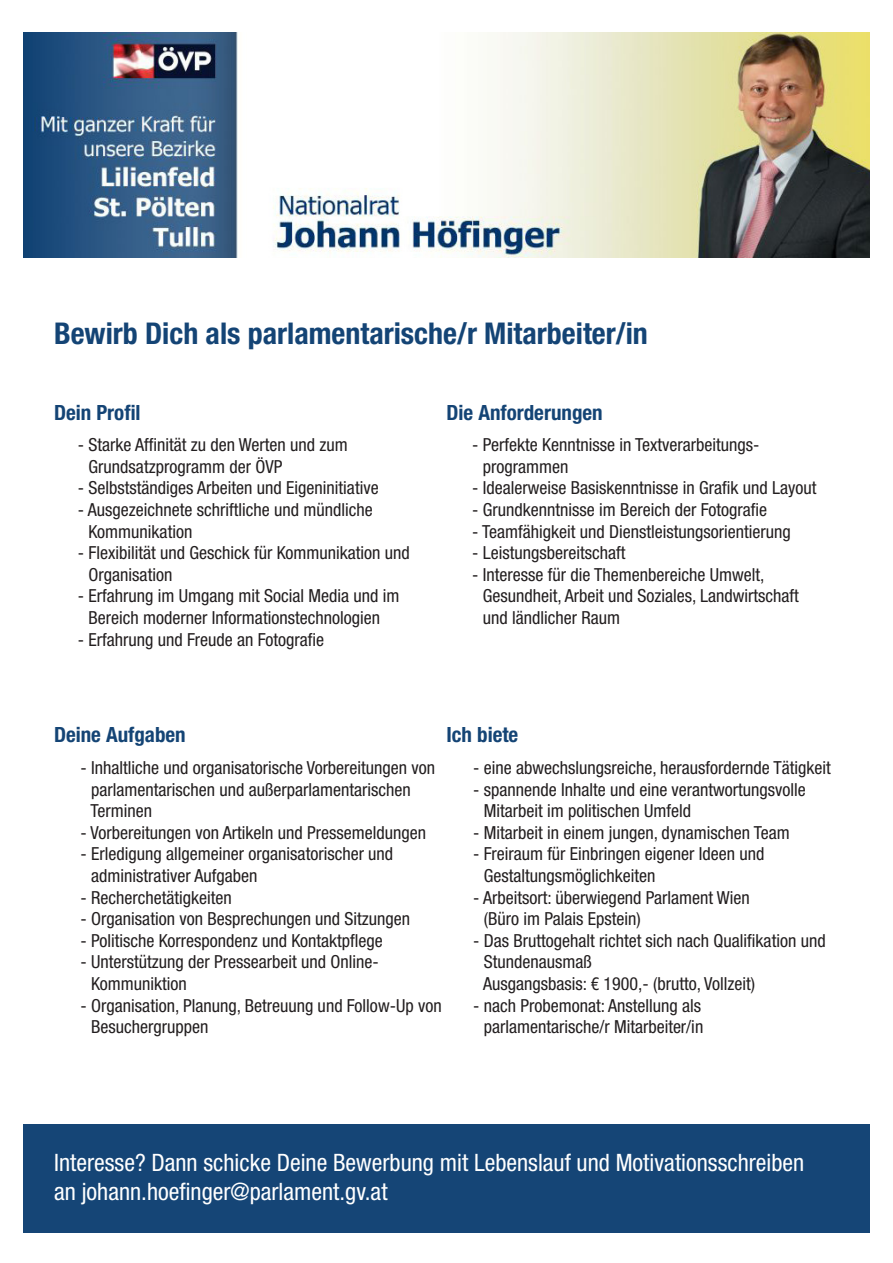
<style>
.page{position:relative;width:893px;height:1263px;background:#fff}
.page>*{position:absolute;margin:0;border:0;box-sizing:border-box;transform-origin:0 0}
.t1{font:700 condensed 30px "Helvetica Neue";color:#144475}
.t2{font:condensed 24px "Helvetica Neue";color:#fff}
.t3{font:700 condensed 21px "Helvetica Neue";color:#144475}
.t4{font:condensed 18px/21.6px "Helvetica Neue";color:#231f20}
</style>
<div class="page">
<img style="left:23px;top:33px;width:847px;height:225px">
<div style="left:23px;top:1124px;width:847px;height:109px;background:#154576"></div>
<p class="t1" style="left:54px;top:315px;width:595px">Bewirb Dich als parlamentarische/r Mitarbeiter/in</p>
<p class="t3" style="left:54px;top:400px;width:88px">Dein Profil</p>
<p class="t3" style="left:446px;top:400px;width:158px">Die Anforderungen</p>
<p class="t4" style="left:78px;top:434px;width:271px">- Starke Affinität zu den Werten und zum</p>
<p class="t4" style="left:89px;top:455px;width:195px">Grundsatzprogramm der ÖVP</p>
<p class="t4" style="left:78px;top:477px;width:302px">- Selbstständiges Arbeiten und Eigeninitiative</p>
<p class="t4" style="left:78px;top:499px;width:296px">- Ausgezeichnete schriftliche und mündliche</p>
<p class="t4" style="left:89px;top:520px;width:105px">Kommunikation</p>
<p class="t4" style="left:89px;top:542px;width:323px;text-indent:-11px">- Flexibilität und Geschick für Kommunikation und<br>Organisation</p>
<p class="t4" style="left:78px;top:585px;width:323px">- Erfahrung im Umgang mit Social Media und im</p>
<p class="t4" style="left:89px;top:607px;width:293px">Bereich moderner Informationstechnologien</p>
<p class="t4" style="left:78px;top:628px;width:248px">- Erfahrung und Freude an Fotografie</p>
<p class="t3" style="left:54px;top:722px;width:133px">Deine Aufgaben</p>
<p class="t4" style="left:483px;top:434px;width:278px;text-indent:-11px">- Perfekte Kenntnisse in Textverarbeitungs&shy;programmen</p>
<p class="t4" style="left:472px;top:477px;width:346px">- Idealerweise Basiskenntnisse in Grafik und Layout</p>
<p class="t4" style="left:472px;top:499px;width:296px">- Grundkenntnisse im Bereich der Fotografie</p>
<p class="t4" style="left:472px;top:520px;width:320px">- Teamfähigkeit und Dienstleistungsorientierung</p>
<p class="t4" style="left:472px;top:542px;width:155px">- Leistungsbereitschaft</p>
<p class="t4" style="left:483px;top:563px;width:317px;text-indent:-11px">- Interesse für die Themenbereiche Umwelt,<br>Gesundheit, Arbeit und Soziales, Landwirtschaft</p>
<p class="t4" style="left:483px;top:607px;width:139px">und ländlicher Raum</p>
<p class="t3" style="left:446px;top:722px;width:73px">Ich biete</p>
<p class="t4" style="left:91px;top:757px;width:346px;text-indent:-10px">- Inhaltliche und organisatorische Vorbereitungen von parlamentarischen und außerparlamentarischen<br>Terminen</p>
<p class="t4" style="left:81px;top:821px;width:347px">- Vorbereitungen von Artikeln und Pressemeldungen</p>
<p class="t4" style="left:91px;top:843px;width:304px;text-indent:-11px">- Erledigung allgemeiner organisatorischer und administrativer Aufgaben</p>
<p class="t4" style="left:81px;top:886px;width:153px">- Recherchetätigkeiten</p>
<p class="t4" style="left:81px;top:908px;width:331px">- Organisation von Besprechungen und Sitzungen</p>
<p class="t4" style="left:81px;top:929px;width:304px">- Politische Korrespondenz und Kontaktpflege</p>
<p class="t4" style="left:91px;top:951px;width:289px;text-indent:-11px">- Unterstützung der Pressearbeit und Online-<br>Kommuniktion</p>
<p class="t4" style="left:91px;top:994px;width:352px;text-indent:-11px">- Organisation, Planung, Betreuung und Follow-Up von<br>Besuchergruppen</p>
<p class="t4" style="left:473px;top:757px;width:359px">- eine abwechslungsreiche, herausfordernde Tätigkeit</p>
<p class="t4" style="left:484px;top:778px;width:324px;text-indent:-11px">- spannende Inhalte und eine verantwortungsvolle<br>Mitarbeit im politischen Umfeld</p>
<p class="t4" style="left:473px;top:821px;width:318px">- Mitarbeit in einem jungen, dynamischen Team</p>
<p class="t4" style="left:484px;top:843px;width:282px;text-indent:-11px">- Freiraum für Einbringen eigener Ideen und<br>Gestaltungsmöglichkeiten</p>
<p class="t4" style="left:484px;top:886px;width:268px;text-indent:-11px">- Arbeitsort: überwiegend Parlament Wien (Büro im Palais Epstein)</p>
<p class="t4" style="left:483px;top:929px;width:344px;text-indent:-10px">- Das Bruttogehalt richtet sich nach Qualifikation und<br>Stundenausmaß<br>Ausgangsbasis: € 1900,- (brutto, Vollzeit)</p>
<p class="t4" style="left:473px;top:994px;width:232px;text-align:center">- nach Probemonat: Anstellung als parlamentarische/r Mitarbeiter/in</p>
<p class="t2" style="left:54px;top:1149px;width:752px">Interesse? Dann schicke Deine Bewerbung mit Lebenslauf und Motivationsschreiben</p>
<p class="t2" style="left:54px;top:1178px;width:335px">an johann.hoefinger@parlament.gv.at</p>
</div>
